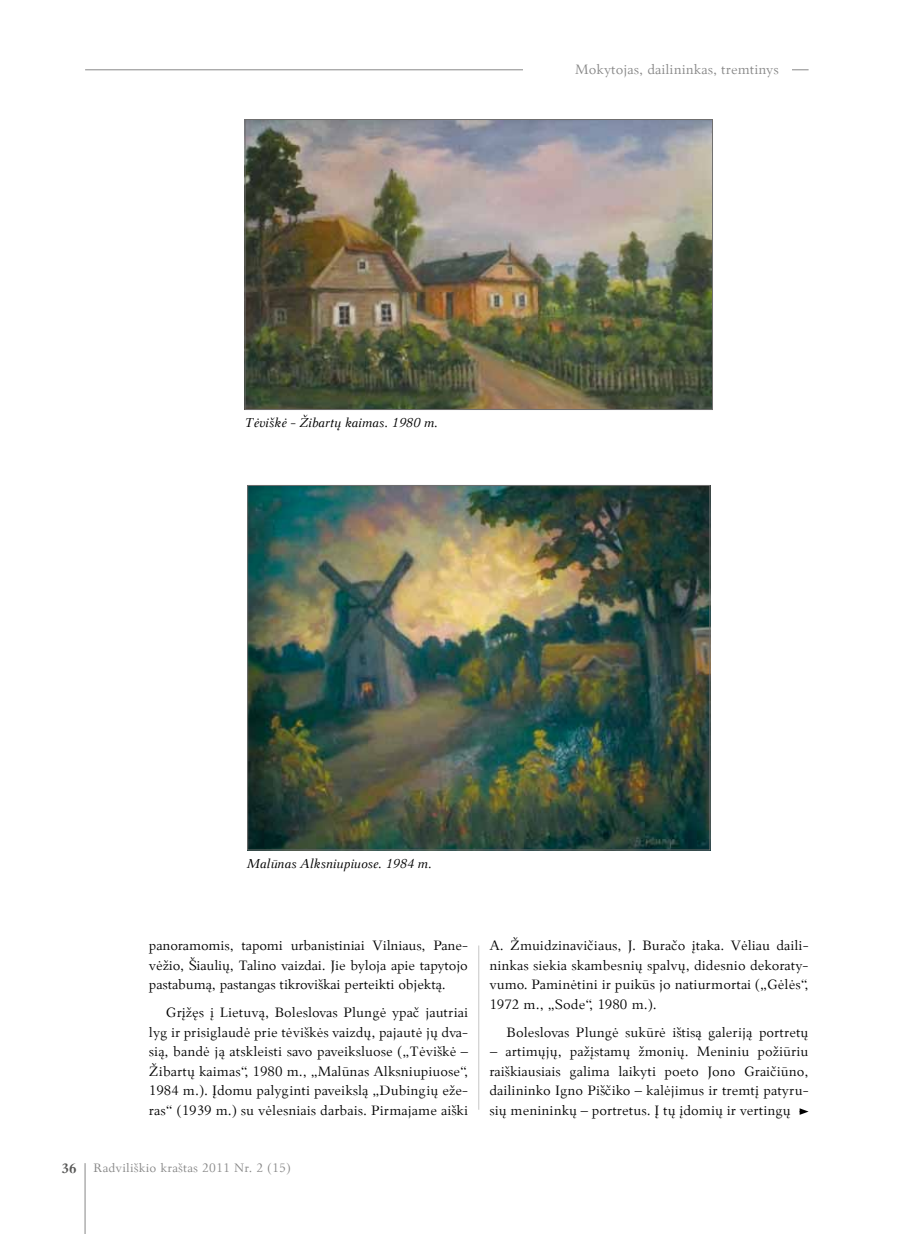
<style>
.page{position:relative;width:915px;height:1234px;background:#fff}
.page>*{position:absolute;margin:0;border:0;box-sizing:border-box;transform-origin:0 0}
.t1{font:15px/19.5px "Palemonas";color:#000;text-align:justify}
.t2{font:15px "Palemonas";color:#878787}
.t3{font:italic 14.25px "Palemonas";color:#000}
.t4{font:13.5px "Palemonas";letter-spacing:.015em;color:#878787}
.s1{font-weight:700;font-size:15px;color:#575756}
</style>
<div class="page">
<hr style="left:85px;top:69px;width:723px;height:1px;background:#878787">
<hr style="left:85px;top:1162px;width:1px;height:71px;background:#878787">
<svg style="left:799px;top:1108px;width:9px;height:6px"></svg>
<div style="left:523px;top:64px;width:268px;height:11px;background:#fff"></div>
<hr style="left:478px;top:945px;width:1px;height:164px;background:#c6c6c6">
<img style="left:249px;top:487px;width:459px;height:361px">
<img style="left:246px;top:121px;width:464px;height:287px">
<div style="left:244px;top:119px;width:468px;height:291px;border:1px solid #706f6f"></div>
<p class="t3" style="left:244px;top:413px;width:195px">Tėviškė - Žibartų kaimas. 1980 m.</p>
<p class="t2" style="left:575px;top:60px;width:205px">Mokytojas, dailininkas, tremtinys</p>
<p class="t3" style="left:247px;top:854px;width:186px">Malūnas Alksniupiuose. 1984 m.</p>
<p class="t1" style="left:149px;top:935px;width:320px">panoramomis, tapomi urbanistiniai Vilniaus, Pane&shy;vėžio, Šiaulių, Talino vaizdai. Jie byloja apie tapytojo pastabumą, pastangas tikroviškai perteikti objektą.</p>
<p class="t1" style="left:149px;top:1002px;width:321px;text-indent:17px">Grįžęs į Lietuvą, Boleslovas Plungė ypač jautriai lyg ir prisiglaudė prie tėviškės vaizdų, pajautė jų dva&shy;sią, bandė ją atskleisti savo paveiksluose („Tėviškė – Žibartų kaimas“, 1980 m., „Malūnas Alksniupiuose“, 1984 m.). Įdomu palyginti paveikslą „Dubingių eže&shy;ras“ (1939 m.) su vėlesniais darbais. Pirmajame aiški</p>
<p class="t4" style="left:61px;top:1158px;width:230px"><span class="s1">36</span> Radviliškio kraštas 2011 Nr. 2 (15)</p>
<p class="t1" style="left:489px;top:935px;width:320px">A. Žmuidzinavičiaus, J. Buračo įtaka. Vėliau daili&shy;ninkas siekia skambesnių spalvų, didesnio dekoraty&shy;vumo. Paminėtini ir puikūs jo natiurmortai („Gėlės“, 1972 m., „Sode“, 1980 m.).</p>
<p class="t1" style="left:506px;top:1021px;width:303px">Boleslovas Plungė sukūrė ištisą galeriją portretų</p>
<p class="t1" style="left:489px;top:1041px;width:320px">– artimųjų, pažįstamų žmonių. Meniniu požiūriu raiškiausiais galima laikyti poeto Jono Graičiūno, dailininko Igno Piščiko – kalėjimus ir tremtį patyru&shy;sių menininkų – portretus. Į tų įdomių ir vertingų</p>
</div>
